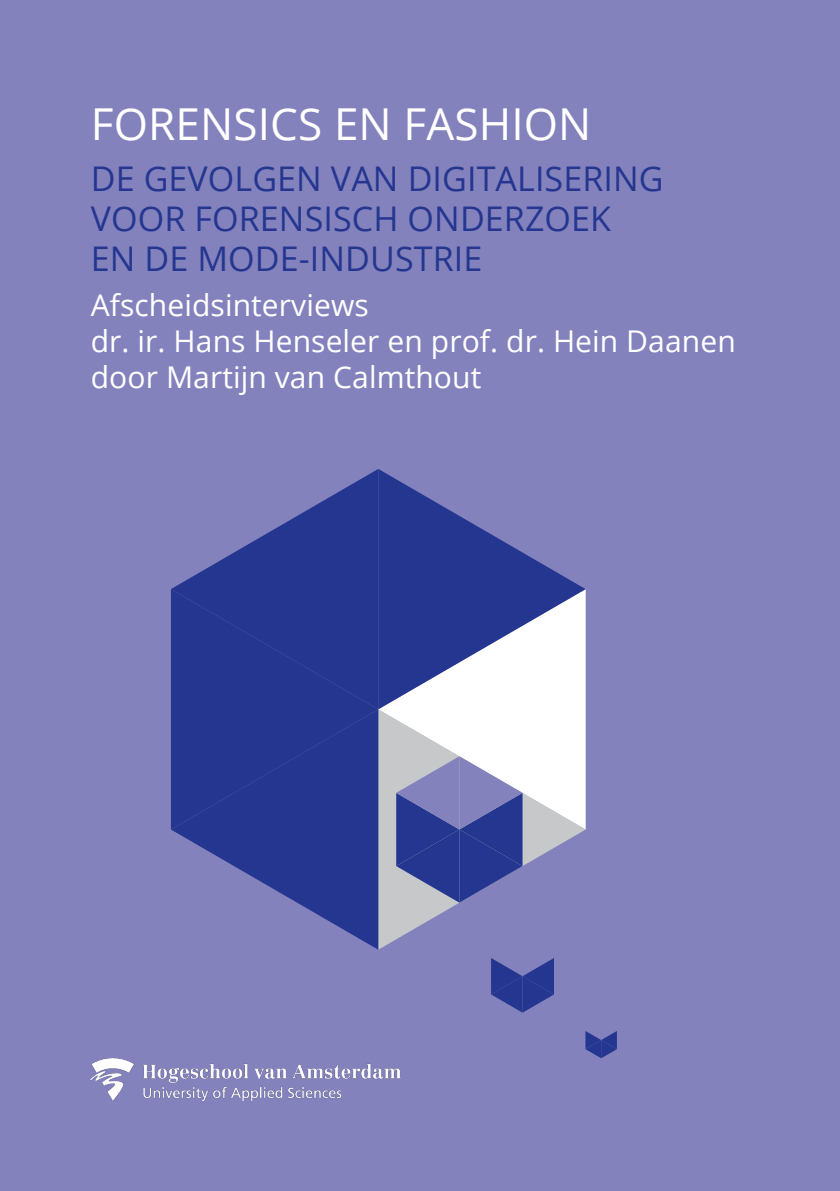
<style>
.page{position:relative;width:840px;height:1191px;background:#fff}
.page>*{position:absolute;margin:0;border:0;box-sizing:border-box;transform-origin:0 0}
.t1{font:44px "Open Sans";letter-spacing:.005em;color:#fff}
.Subtitle{font:34px/40px "Open Sans";letter-spacing:.005em;color:#253690}
.Authors{font:30px/36px "Open Sans";letter-spacing:.005em;color:#fff}
</style>
<div class="page">
<div style="left:0;top:0;width:839px;height:1191px;background:#8382bc"></div>
<img style="left:91px;top:1058px;width:309px;height:42px">
<svg style="left:378px;top:829px;width:207px;height:120px"></svg>
<svg style="left:378px;top:709px;width:207px;height:120px;background:#ecedef"></svg>
<svg style="left:378px;top:469px;width:207px;height:240px"></svg>
<svg style="left:171px;top:709px;width:207px;height:240px;fill:#253690"></svg>
<svg style="left:171px;top:469px;width:207px;height:240px;fill:#253690"></svg>
<svg style="left:396px;top:756px;width:126px;height:146px"></svg>
<svg style="left:491px;top:958px;width:62px;height:54px"></svg>
<svg style="left:585px;top:1031px;width:31px;height:27px"></svg>
<p class="t1" style="left:91px;top:94px;width:502px">FORENSICS EN FASHION</p>
<p class="Subtitle" style="left:91px;top:158px;width:574px">DE GEVOLGEN VAN DIGITALISERING<br>VOOR FORENSISCH ONDERZOEK<br>EN DE MODE-INDUSTRIE</p>
<p class="Authors" style="left:91px;top:286px;width:646px">Afscheidsinterviews<br>dr. ir. Hans Henseler en prof. dr. Hein Daanen door Martijn van Calmthout</p>
</div>
